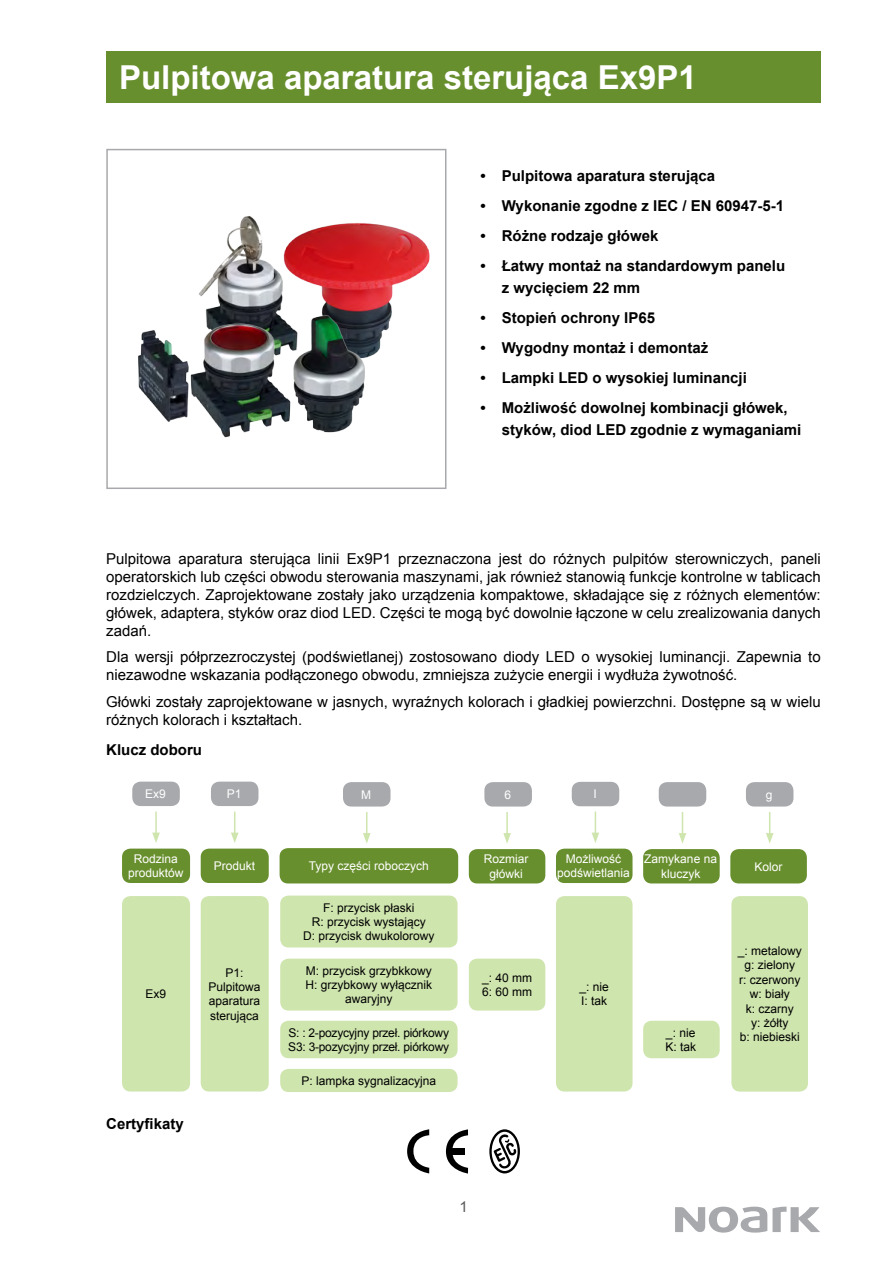
<style>
.page{position:relative;width:893px;height:1263px;background:#fff}
.page>*{position:absolute;margin:0;border:0;box-sizing:border-box;transform-origin:0 0}
.t1{font:700 33px "Arial";color:#fff}
.t2{font:15px/18px "Arial";color:#000}
.t3{font:700 15px/21.6px "Arial";color:#000}
.t4{font:15px "Arial";color:#58595b}
.t5{font:12px/14.4px "Arial";color:#000;text-align:center}
.t6{font:12px/14.4px "Arial";color:#fff;text-align:center}
.t7{font:12px/14.4px "Arial";letter-spacing:-.02em;color:#000}
</style>
<div class="page">
<svg style="left:675px;top:1206px;width:145px;height:26px"></svg>
<div style="left:106px;top:51px;width:715px;height:51px;background:#688f2d"></div>
<div style="left:106px;top:149px;width:340px;height:340px;border:2px solid #a7a9ac"></div>
<img style="left:227px;top:216px;width:203px;height:53px">
<div style="left:132px;top:782px;width:48px;height:24px;background:#a7a9ac;border-radius:9px"></div>
<div style="left:122px;top:848px;width:68px;height:35px;background:#688f2d;border-radius:9px"></div>
<div style="left:122px;top:896px;width:68px;height:195px;background:#cfe5ae;border-radius:9px"></div>
<div style="left:211px;top:782px;width:47px;height:24px;background:#a7a9ac;border-radius:9px"></div>
<div style="left:201px;top:848px;width:68px;height:35px;background:#688f2d;border-radius:9px"></div>
<div style="left:201px;top:896px;width:68px;height:195px;background:#cfe5ae;border-radius:9px"></div>
<div style="left:343px;top:782px;width:47px;height:24px;background:#a7a9ac;border-radius:9px"></div>
<div style="left:280px;top:848px;width:178px;height:35px;background:#688f2d;border-radius:9px"></div>
<div style="left:280px;top:895px;width:178px;height:52px;background:#cfe5ae;border-radius:9px"></div>
<hr style="left:155px;top:811px;width:2px;height:24px;background:#cfe5ae">
<svg style="left:152px;top:833px;width:8px;height:10px"></svg>
<svg style="left:231px;top:811px;width:8px;height:32px"></svg>
<svg style="left:363px;top:812px;width:8px;height:32px"></svg>
<div style="left:746px;top:782px;width:47px;height:24px;background:#a7a9ac;border-radius:9px"></div>
<div style="left:730px;top:849px;width:77px;height:34px;background:#688f2d;border-radius:9px"></div>
<div style="left:731px;top:896px;width:77px;height:195px;background:#cfe5ae;border-radius:9px"></div>
<svg style="left:766px;top:812px;width:7px;height:32px"></svg>
<div style="left:572px;top:782px;width:47px;height:24px;background:#a7a9ac;border-radius:9px"></div>
<div style="left:556px;top:849px;width:76px;height:34px;background:#688f2d;border-radius:9px"></div>
<div style="left:556px;top:896px;width:76px;height:195px;background:#cfe5ae;border-radius:9px"></div>
<svg style="left:592px;top:811px;width:7px;height:32px"></svg>
<div style="left:280px;top:959px;width:178px;height:51px;background:#cfe5ae;border-radius:9px"></div>
<div style="left:469px;top:959px;width:76px;height:51px;background:#cfe5ae;border-radius:9px"></div>
<div style="left:484px;top:782px;width:48px;height:24px;background:#a7a9ac;border-radius:9px"></div>
<div style="left:469px;top:849px;width:76px;height:34px;background:#688f2d;border-radius:9px"></div>
<hr style="left:506px;top:812px;width:2px;height:23px;background:#cfe5ae">
<svg style="left:503px;top:833px;width:8px;height:10px"></svg>
<div style="left:280px;top:1021px;width:178px;height:37px;background:#cfe5ae;border-radius:9px"></div>
<div style="left:643px;top:1021px;width:77px;height:37px;background:#cfe5ae;border-radius:9px"></div>
<div style="left:659px;top:782px;width:47px;height:24px;background:#a7a9ac;border-radius:9px"></div>
<div style="left:643px;top:849px;width:77px;height:34px;background:#688f2d;border-radius:9px"></div>
<svg style="left:679px;top:812px;width:7px;height:32px"></svg>
<div style="left:280px;top:1069px;width:178px;height:23px;background:#cfe5ae;border-radius:9px"></div>
<img style="left:375px;top:269px;width:49px;height:85px">
<img style="left:220px;top:241px;width:155px;height:197px">
<img style="left:138px;top:266px;width:162px;height:170px">
<svg style="left:407px;top:1129px;width:22px;height:44px"></svg>
<svg style="left:446px;top:1129px;width:22px;height:44px"></svg>
<div style="left:450px;top:1148px;width:15px;height:6px;background:#000"></div>
<svg style="left:489px;top:1129px;width:31px;height:44px"></svg>
<h1 class="t1" style="left:119px;top:55px;width:579px">Pulpitowa aparatura sterująca Ex9P1</h1>
<p class="t3" style="left:480px;top:165px;width:236px">• Pulpitowa aparatura sterująca</p>
<p class="t3" style="left:480px;top:195px;width:305px">• Wykonanie zgodne z IEC / EN 60947-5-1</p>
<p class="t3" style="left:480px;top:226px;width:179px">• Różne rodzaje główek</p>
<p class="t3" style="left:502px;top:256px;width:285px;text-indent:-21px">• Łatwy montaż na standardowym panelu z wycięciem 22 mm</p>
<p class="t3" style="left:480px;top:307px;width:176px">• Stopień ochrony IP65</p>
<p class="t3" style="left:480px;top:338px;width:229px">• Wygodny montaż i demontaż</p>
<p class="t3" style="left:480px;top:368px;width:268px">• Lampki LED o wysokiej luminancji</p>
<p class="t3" style="left:502px;top:398px;width:301px;text-indent:-21px">• Możliwość dowolnej kombinacji główek, styków, diod LED zgodnie z wymaganiami</p>
<p class="t2" style="left:106px;top:550px;width:716px;text-align:justify">Pulpitowa aparatura sterująca linii Ex9P1 przeznaczona jest do różnych pulpitów sterowniczych, paneli operatorskich lub części obwodu sterowania maszynami, jak również stanowią funkcje kontrolne w tablicach rozdzielczych. Zaprojektowane zostały jako urządzenia kompaktowe, składające się z różnych elementów: główek, adaptera, styków oraz diod LED. Części te mogą być dowolnie łączone w celu zrealizowania danych zadań.</p>
<p class="t2" style="left:106px;top:648px;width:716px">Dla wersji półprzezroczystej (podświetlanej) zostosowano diody LED o wysokiej luminancji. Zapewnia to niezawodne wskazania podłączonego obwodu, zmniejsza zużycie energii i wydłuża żywotność.</p>
<p class="t2" style="left:106px;top:693px;width:716px">Główki zostały zaprojektowane w jasnych, wyraźnych kolorach i gładkiej powierzchni. Dostępne są w wielu różnych kolorach i kształtach.</p>
<p class="t3" style="left:106px;top:739px;width:97px">Klucz doboru</p>
<p class="t6" style="left:145px;top:787px;width:22px">Ex9</p>
<p class="t6" style="left:227px;top:787px;width:16px">P1</p>
<p class="t6" style="left:128px;top:852px;width:57px">Rodzina produktów</p>
<p class="t6" style="left:214px;top:859px;width:43px">Produkt</p>
<p class="t5" style="left:145px;top:987px;width:22px">Ex9</p>
<p class="t5" style="left:208px;top:965px;width:54px">P1:<br>Pulpitowa aparatura sterująca</p>
<p class="t3" style="left:106px;top:1114px;width:79px">Certyfikaty</p>
<p class="t6" style="left:361px;top:787px;width:11px">M</p>
<p class="t6" style="left:504px;top:787px;width:8px">6</p>
<p class="t6" style="left:593px;top:787px;width:5px">I</p>
<p class="t6" style="left:766px;top:787px;width:8px">g</p>
<p class="t6" style="left:309px;top:859px;width:122px">Typy części roboczych</p>
<p class="t5" style="left:303px;top:900px;width:133px">F: przycisk płaski<br>R: przycisk wystający<br>D: przycisk dwukolorowy</p>
<p class="t6" style="left:484px;top:852px;width:46px">Rozmiar główki</p>
<p class="t5" style="left:305px;top:963px;width:128px">M: przycisk grzybkkowy<br>H: grzybkowy wyłącznik awaryjny</p>
<p class="t5" style="left:482px;top:970px;width:52px;text-align:left">_: 40 mm<br>6: 60 mm</p>
<p class="t6" style="left:557px;top:852px;width:74px">Możliwość podświetlania</p>
<p class="t6" style="left:644px;top:852px;width:74px">Zamykane na kluczyk</p>
<p class="t5" style="left:580px;top:980px;width:31px;text-align:left">_: nie<br>I: tak</p>
<p class="t7" style="left:288px;top:1025px;width:162px">S: : 2-pozycyjny przeł. piórkowy<br>S3: 3-pozycyjny przeł. piórkowy</p>
<p class="t5" style="left:665px;top:1025px;width:32px;text-align:left">_: nie<br>K: tak</p>
<p class="t5" style="left:301px;top:1073px;width:136px">P: lampka sygnalizacyjna</p>
<p class="t6" style="left:755px;top:859px;width:30px">Kolor</p>
<p class="t5" style="left:738px;top:944px;width:66px">_: metalowy g: zielony<br>r: czerwony w: biały<br>k: czarny<br>y: żółty<br>b: niebieski</p>
<p class="t4" style="left:459px;top:1197px;width:10px">1</p>
</div>
